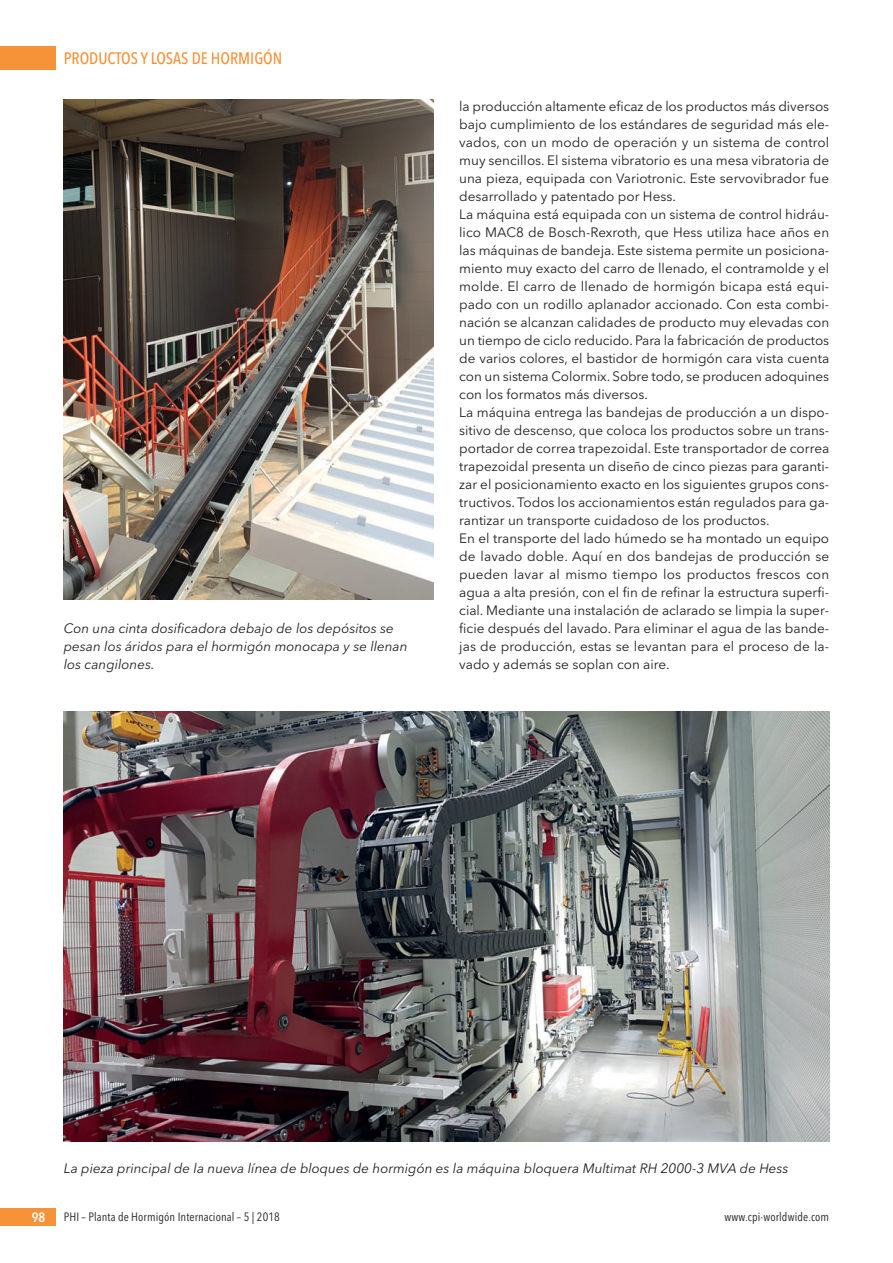
<style>
.page{position:relative;width:893px;height:1263px;background:#fff}
.page>*{position:absolute;margin:0;border:0;box-sizing:border-box;transform-origin:0 0}
.t1{font:500 16.5px "Avenir Next Condensed";color:#f69238}
.t2{font:13.5px/18px "Avenir Next";color:#231f20}
.t3{font:italic 13.5px/18px "Avenir Next";color:#231f20}
.t4{font:600 13.5px "Avenir Next Condensed";color:#fff}
.t5{font:12px "Avenir Next Condensed";letter-spacing:.01em;color:#231f20}
</style>
<div class="page">
<div style="left:0;top:47px;width:55px;height:23px;background:#f69238"></div>
<div style="left:0;top:1208px;width:55px;height:18px;background:#f69238"></div>
<img style="left:64px;top:100px;width:370px;height:499px">
<img style="left:64px;top:711px;width:765px;height:430px">
<p class="t1" style="left:64px;top:51px;width:220px">PRODUCTOS Y LOSAS DE HORMIGÓN</p>
<p class="t3" style="left:64px;top:620px;width:345px">Con una cinta dosificadora debajo de los depósitos se pesan los áridos para el hormigón monocapa y se llenan los cangilones.</p>
<p class="t2" style="left:459px;top:98px;width:371px">la producción altamente eficaz de los productos más diversos bajo cumplimiento de los estándares de seguridad más ele&shy;vados, con un modo de operación y un sistema de control muy sencillos. El sistema vibratorio es una mesa vibratoria de una pieza, equipada con Variotronic. Este servovibrador fue desarrollado y patentado por Hess.<br>La máquina está equipada con un sistema de control hidráu&shy;lico MAC8 de Bosch-Rexroth, que Hess utiliza hace años en las máquinas de bandeja. Este sistema permite un posiciona&shy;miento muy exacto del carro de llenado, el contramolde y el molde. El carro de llenado de hormigón bicapa está equi&shy;pado con un rodillo aplanador accionado. Con esta combi&shy;nación se alcanzan calidades de producto muy elevadas con un tiempo de ciclo reducido. Para la fabricación de productos de varios colores, el bastidor de hormigón cara vista cuenta con un sistema Colormix. Sobre todo, se producen adoquines con los formatos más diversos.<br>La máquina entrega las bandejas de producción a un dispo&shy;sitivo de descenso, que coloca los productos sobre un trans&shy;portador de correa trapezoidal. Este transportador de correa trapezoidal presenta un diseño de cinco piezas para garanti&shy;zar el posicionamiento exacto en los siguientes grupos cons&shy;tructivos. Todos los accionamientos están regulados para ga&shy;rantizar un transporte cuidadoso de los productos.<br>En el transporte del lado húmedo se ha montado un equipo de lavado doble. Aquí en dos bandejas de producción se pueden lavar al mismo tiempo los productos frescos con agua a alta presión, con el fin de refinar la estructura superfi&shy;cial. Mediante una instalación de aclarado se limpia la super&shy;ficie después del lavado. Para eliminar el agua de las bande&shy;jas de producción, estas se levantan para el proceso de la&shy;vado y además se soplan con aire.</p>
<p class="t3" style="left:64px;top:1160px;width:726px">La pieza principal de la nueva línea de bloques de hormigón es la máquina bloquera Multimat RH 2000-3 MVA de Hess</p>
<p class="t4" style="left:32px;top:1211px;width:15px">98</p>
<p class="t5" style="left:64px;top:1211px;width:218px">PHI – Planta de Hormigón Internacional – 5 | 2018</p>
<p class="t5" style="left:725px;top:1211px;width:106px">www.cpi-worldwide.com</p>
</div>
